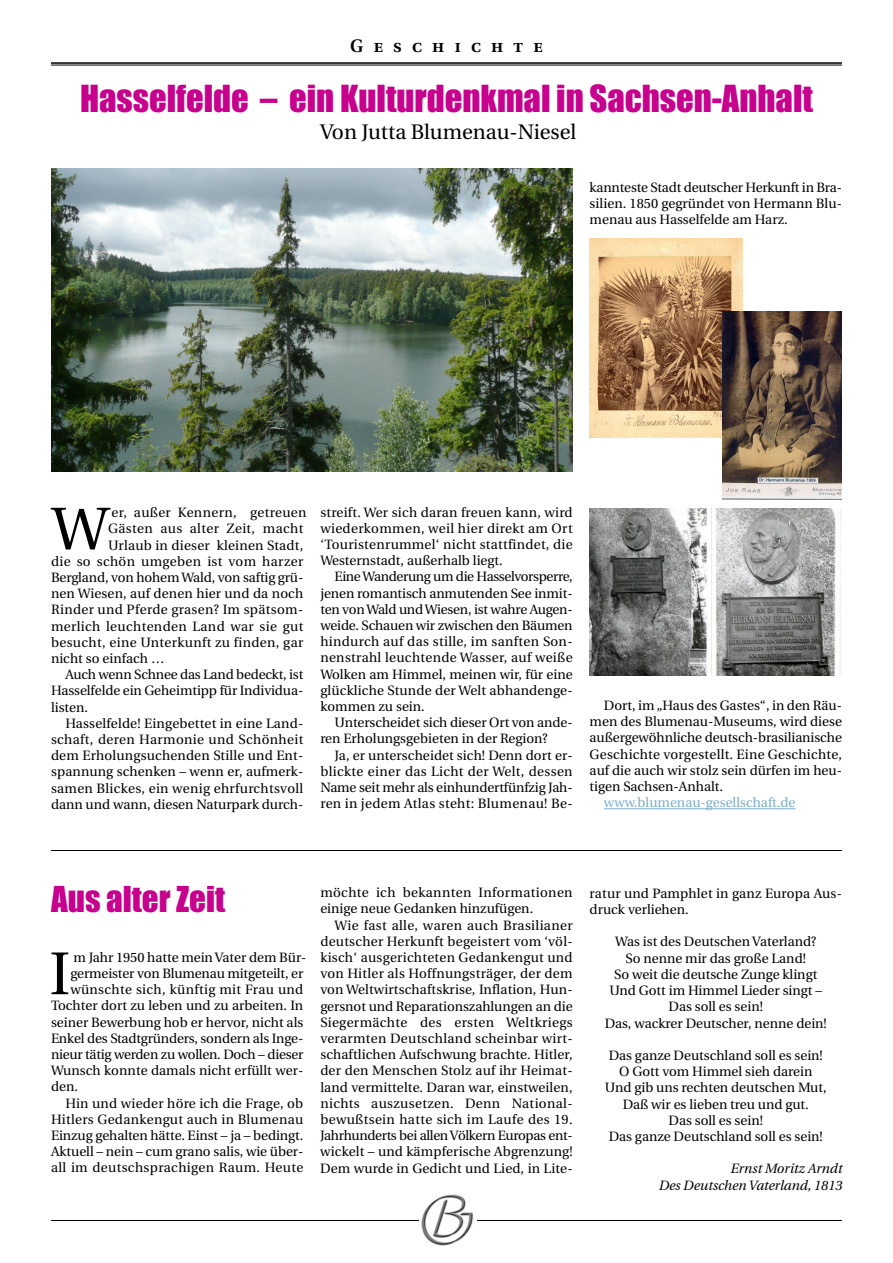
<style>
.page{position:relative;width:893px;height:1263px;background:#fff}
.page>*{position:absolute;margin:0;border:0;box-sizing:border-box;transform-origin:0 0}
.t1{font:60.3px "Utopia";color:#000}
.t2{font:34.5px "Impact";color:#c7008d}
.t3{font:33px "Impact";color:#c7008d}
.t4{font:21px "Utopia";color:#000}
.t5{font:18px "Utopia Semibold SC";letter-spacing:.57em;color:#000}
.t6{font:13.5px/16.2px "Utopia";color:#000;text-align:justify}
.t7{font:13.5px/16.2px "Utopia";letter-spacing:.025em;color:#000}
.t8{font:13.5px "Utopia";letter-spacing:.02em;color:#000}
.t9{font:italic 13.5px/16.2px "Utopia";color:#000;text-align:right}
.t10{font:13.5px "Utopia";letter-spacing:-.02em;color:#000}
.t11{font:13.5px "Utopia";color:#7caece}
</style>
<div class="page">
<hr style="left:604px;top:808px;width:191px;height:1px;background:#7caece">
<hr style="left:51px;top:62px;width:791px;height:2px;background:#000">
<hr style="left:51px;top:65px;width:791px;height:1px;background:#000">
<hr style="left:51px;top:1220px;width:791px;height:1px;background:#000">
<div style="left:419px;top:1192px;width:58px;height:55px;background:#fff"></div>
<img style="left:421px;top:1194px;width:52px;height:52px">
<img style="left:590px;top:238px;width:152px;height:199px">
<img style="left:590px;top:508px;width:252px;height:168px">
<img style="left:723px;top:311px;width:119px;height:189px">
<img style="left:51px;top:168px;width:522px;height:303px">
<hr style="left:51px;top:850px;width:791px;height:1px;background:#000">
<h3 class="t5" style="left:350px;top:39px;width:194px">Geschichte</h3>
<h2 class="t2" style="left:80px;top:80px;width:734px">Hasselfelde – ein Kulturdenkmal in Sachsen-Anhalt</h2>
<h3 class="t4" style="left:320px;top:124px;width:258px">Von Jutta Blumenau-Niesel</h3>
<p class="t6" style="left:590px;top:180px;width:254px">kannteste Stadt deutscher Herkunft in Bra&shy;silien. 1850 gegründet von Hermann Blu&shy;menau aus Hasselfelde am Harz.</p>
<h1 class="t1" style="left:52px;top:505px;width:58px">W</h1>
<p class="t7" style="left:111px;top:505px;width:197px">er, außer Kennern, getreuen</p>
<p class="t7" style="left:108px;top:522px;width:197px">Gästen aus alter Zeit, macht</p>
<p class="t8" style="left:108px;top:539px;width:197px">Urlaub in dieser kleinen Stadt,</p>
<p class="t7" style="left:51px;top:554px;width:254px">die so schön umgeben ist vom harzer</p>
<p class="t6" style="left:51px;top:570px;width:254px">Bergland, von hohemWald, von saftig grü-</p>
<p class="t6" style="left:51px;top:586px;width:254px">nen Wiesen, auf denen hier und da noch</p>
<p class="t7" style="left:51px;top:603px;width:254px">Rinder und Pferde grasen? Im spätsom-</p>
<p class="t7" style="left:51px;top:619px;width:254px">merlich leuchtenden Land war sie gut</p>
<p class="t7" style="left:51px;top:635px;width:254px">besucht, eine Unterkunft zu finden, gar</p>
<p class="t6" style="left:51px;top:651px;width:115px">nicht so einfach …</p>
<p class="t6" style="left:65px;top:667px;width:239px">Auch wenn Schnee das Land bedeckt, ist</p>
<p class="t6" style="left:51px;top:684px;width:254px">Hasselfelde ein Geheimtipp für Individua-</p>
<p class="t6" style="left:51px;top:700px;width:39px">listen.</p>
<p class="t6" style="left:65px;top:716px;width:239px">Hasselfelde! Eingebettet in eine Land-</p>
<p class="t7" style="left:51px;top:732px;width:254px">schaft, deren Harmonie und Schönheit</p>
<p class="t6" style="left:51px;top:748px;width:254px">dem Erholungsuchenden Stille und Ent-</p>
<p class="t6" style="left:51px;top:765px;width:254px">spannung schenken – wenn er, aufmerk-</p>
<p class="t7" style="left:51px;top:781px;width:254px">samen Blickes, ein wenig ehrfurchtsvoll</p>
<p class="t6" style="left:51px;top:797px;width:254px">dann und wann, diesen Naturpark durch-</p>
<p class="t6" style="left:320px;top:505px;width:254px">streift. Wer sich daran freuen kann, wird wiederkommen, weil hier direkt am Ort ‘Touristenrummel‘ nicht stattfindet, die Westernstadt, außerhalb liegt.</p>
<p class="t6" style="left:320px;top:570px;width:254px;text-indent:14px">EineWanderung um die Hasselvorsperre, jenen romantisch anmutenden See inmit&shy;ten vonWald undWiesen, ist wahre Augen&shy;weide. Schauen wir zwischen den Bäumen hindurch auf das stille, im sanften Son&shy;nenstrahl leuchtende Wasser, auf weiße Wolken am Himmel, meinen wir, für eine glückliche Stunde der Welt abhandenge&shy;kommen zu sein.</p>
<p class="t6" style="left:320px;top:715px;width:254px;text-indent:14px">Unterscheidet sich dieser Ort von ande&shy;ren Erholungsgebieten in der Region?</p>
<p class="t6" style="left:320px;top:748px;width:254px;text-indent:14px">Ja, er unterscheidet sich! Denn dort er&shy;blickte einer das Licht der Welt, dessen Name seit mehr als einhundertfünfzig Jah&shy;ren in jedem Atlas steht: Blumenau! Be-</p>
<p class="t6" style="left:590px;top:698px;width:254px;text-indent:14px">Dort, im„Haus des Gastes“, in den Räu&shy;men des Blumenau-Museums, wird diese außergewöhnliche deutsch-brasilianische Geschichte vorgestellt. Eine Geschichte, auf die auch wir stolz sein dürfen im heu&shy;tigen Sachsen-Anhalt.</p>
<p class="t11" style="left:604px;top:797px;width:193px">www.blumenau-gesellschaft.de</p>
<h3 class="t3" style="left:51px;top:881px;width:176px">Aus alter Zeit</h3>
<h1 class="t1" style="left:49px;top:949px;width:23px">I</h1>
<p class="t6" style="left:74px;top:950px;width:234px">m Jahr 1950 hatte meinVater dem Bür-</p>
<p class="t6" style="left:70px;top:966px;width:234px">germeister von Blumenau mitgeteilt, er</p>
<p class="t7" style="left:70px;top:983px;width:234px">wünschte sich, künftig mit Frau und</p>
<p class="t6" style="left:51px;top:999px;width:254px">Tochter dort zu leben und zu arbeiten. In</p>
<p class="t6" style="left:51px;top:1015px;width:254px">seiner Bewerbung hob er hervor, nicht als</p>
<p class="t6" style="left:51px;top:1031px;width:254px">Enkel des Stadtgründers, sondern als Inge-</p>
<p class="t10" style="left:51px;top:1049px;width:254px">nieur tätig werden zu wollen. Doch – dieser</p>
<p class="t6" style="left:51px;top:1064px;width:254px">Wunsch konnte damals nicht erfüllt wer-</p>
<p class="t6" style="left:51px;top:1080px;width:28px">den.</p>
<p class="t8" style="left:65px;top:1097px;width:239px">Hin und wieder höre ich die Frage, ob</p>
<p class="t7" style="left:51px;top:1112px;width:254px">Hitlers Gedankengut auch in Blumenau</p>
<p class="t6" style="left:51px;top:1128px;width:254px">Einzug gehalten hätte. Einst – ja – bedingt.</p>
<p class="t6" style="left:51px;top:1145px;width:254px">Aktuell – nein – cum grano salis, wie über-</p>
<p class="t7" style="left:51px;top:1161px;width:254px">all im deutschsprachigen Raum. Heute</p>
<p class="t7" style="left:320px;top:886px;width:254px">möchte ich bekannten Informationen einige neue Gedanken hinzufügen.</p>
<p class="t6" style="left:320px;top:918px;width:254px;text-indent:14px">Wie fast alle, waren auch Brasilianer deutscher Herkunft begeistert vom ‘völ&shy;kisch‘ ausgerichteten Gedankengut und von Hitler als Hoffnungsträger, der dem von Weltwirtschaftskrise, Inflation, Hun&shy;gersnot und Reparationszahlungen an die Siegermächte des ersten Weltkriegs verarmten Deutschland scheinbar wirt&shy;schaftlichen Aufschwung brachte. Hitler, der den Menschen Stolz auf ihr Heimat&shy;land vermittelte. Daran war, einstweilen, nichts auszusetzen. Denn National&shy;bewußtsein hatte sich im Laufe des 19.<br>Jahrhunderts bei allenVölkern Europas ent&shy;wickelt – und kämpferische Abgrenzung!<br>Dem wurde in Gedicht und Lied, in Lite-</p>
<p class="t6" style="left:590px;top:886px;width:254px">ratur und Pamphlet in ganz Europa Aus&shy;druck verliehen.</p>
<p class="t6" style="left:605px;top:935px;width:224px;text-align:center">Was ist des DeutschenVaterland?<br>So nenne mir das große Land!<br>So weit die deutsche Zunge klingt<br>Und Gott im Himmel Lieder singt –<br>Das soll es sein!<br>Das, wackrer Deutscher, nenne dein!</p>
<p class="t6" style="left:605px;top:1048px;width:223px;text-align:center">Das ganze Deutschland soll es sein!<br>O Gott vom Himmel sieh darein<br>Und gib uns rechten deutschen Mut,<br>Daß wir es lieben treu und gut.<br>Das soll es sein!<br>Das ganze Deutschland soll es sein!</p>
<p class="t9" style="left:658px;top:1162px;width:185px">Ernst Moritz Arndt<br>Des DeutschenVaterland, 1813</p>
</div>
